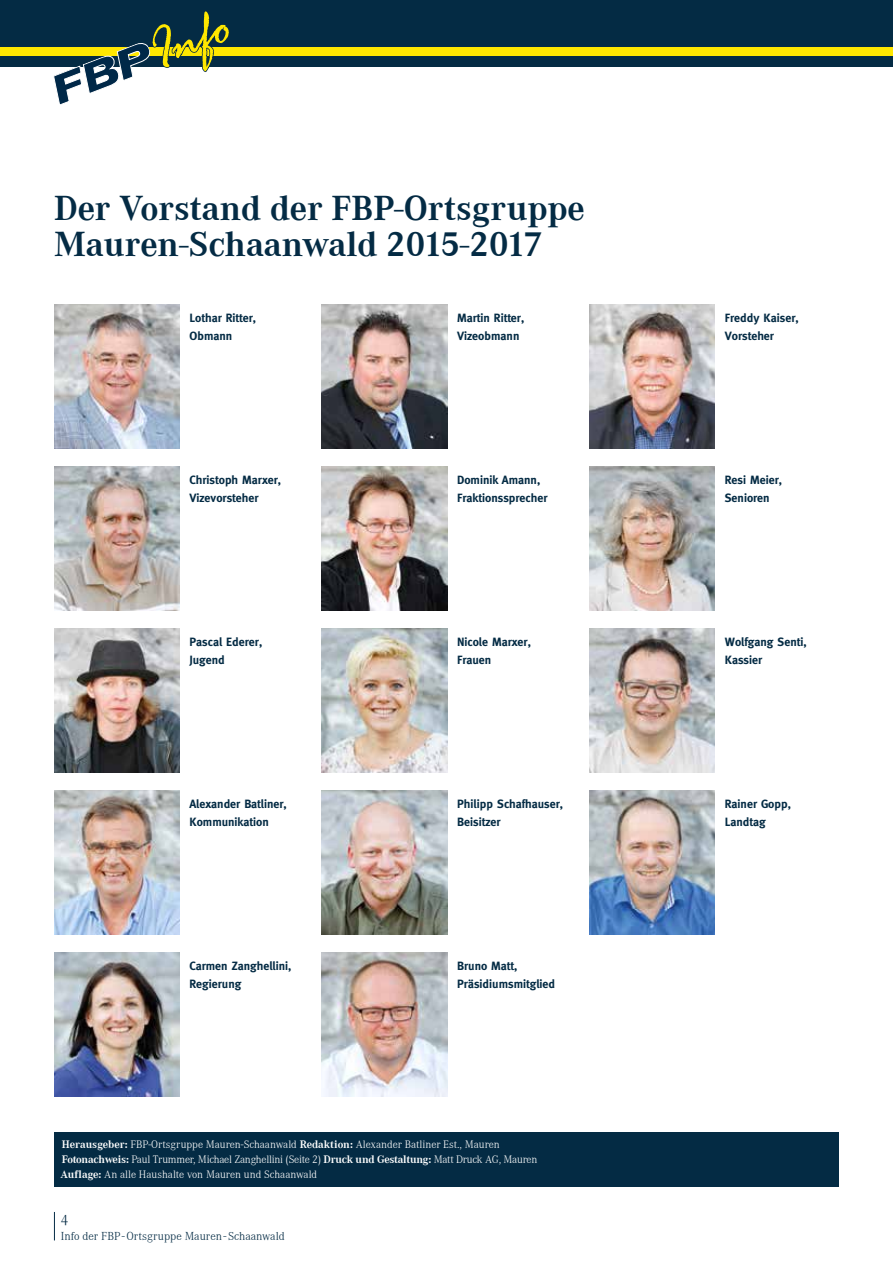
<style>
.page{position:relative;width:893px;height:1263px;background:#fff}
.page>*{position:absolute;margin:0;border:0;box-sizing:border-box;transform-origin:0 0}
.t1{font:italic 57px "Rage";color:#ffe700}
.t2{font:700 36px/36px "Corporate A";color:#042b44}
.t3{font:300 15px "Corporate A";color:#042b44}
.t4{font:700 12px/18px "Meta";color:#042b44}
.t5{font:300 12px "Corporate A";color:#042b44}
.t6{font:300 11.25px/15px "Corporate A";color:#fff}
.s1{font-weight:700}
</style>
<div class="page">
<div style="left:0;top:0;width:893px;height:67px;background:#042b44"></div>
<div style="left:0;top:47px;width:893px;height:8px;background:#ffe700"></div>
<svg style="left:54px;top:1212px;width:1px;height:28px"></svg>
<svg style="left:53px;top:43px;width:178px;height:62px"></svg>
<div style="left:54px;top:1132px;width:785px;height:54px;background:#042b44"></div>
<img style="left:54px;top:304px;width:125px;height:144px">
<img style="left:322px;top:304px;width:125px;height:144px">
<img style="left:589px;top:304px;width:126px;height:144px">
<img style="left:54px;top:466px;width:125px;height:144px">
<img style="left:322px;top:466px;width:125px;height:144px">
<img style="left:589px;top:466px;width:126px;height:144px">
<img style="left:54px;top:790px;width:125px;height:144px">
<img style="left:322px;top:790px;width:125px;height:144px">
<img style="left:589px;top:790px;width:126px;height:144px">
<img style="left:54px;top:628px;width:125px;height:144px">
<img style="left:322px;top:628px;width:125px;height:144px">
<img style="left:589px;top:628px;width:126px;height:144px">
<img style="left:54px;top:952px;width:125px;height:144px">
<img style="left:322px;top:952px;width:125px;height:144px">
<h1 class="t1" style="left:139px;top:24px;width:86px;rotate:-21deg">Info</h1>
<h2 class="t2" style="left:54px;top:191px;width:532px">Der Vorstand der FBP-Ortsgruppe<br>Mauren-Schaanwald 2015-2017</h2>
<p class="t4" style="left:189px;top:309px;width:68px">Lothar Ritter,<br>Obmann</p>
<p class="t4" style="left:457px;top:309px;width:69px">Martin Ritter,<br>Vizeobmann</p>
<p class="t4" style="left:725px;top:309px;width:75px">Freddy Kaiser,<br>Vorsteher</p>
<p class="t4" style="left:189px;top:471px;width:93px">Christoph Marxer,<br>Vizevorsteher</p>
<p class="t4" style="left:457px;top:471px;width:92px">Dominik Amann,<br>Fraktionssprecher</p>
<p class="t4" style="left:725px;top:471px;width:59px">Resi Meier,<br>Senioren</p>
<p class="t4" style="left:189px;top:633px;width:74px">Pascal Ederer,<br>Jugend</p>
<p class="t4" style="left:457px;top:633px;width:75px">Nicole Marxer,<br>Frauen</p>
<p class="t4" style="left:725px;top:633px;width:83px">Wolfgang Senti,<br>Kassier</p>
<p class="t4" style="left:189px;top:795px;width:99px">Alexander Batliner,<br>Kommunikation</p>
<p class="t4" style="left:457px;top:795px;width:108px">Philipp Schafhauser,<br>Beisitzer</p>
<p class="t4" style="left:725px;top:795px;width:68px">Rainer Gopp,<br>Landtag</p>
<p class="t4" style="left:189px;top:957px;width:103px">Carmen Zanghellini,<br>Regierung</p>
<p class="t4" style="left:457px;top:957px;width:100px">Bruno Matt,<br>Präsidiumsmitglied</p>
<p class="t6" style="left:60px;top:1137px;width:478px"><span class="s1">Herausgeber:</span> FBP-Ortsgruppe Mauren-Schaanwald <span class="s1">Redaktion:</span> Alexander Batliner Est., Mauren<br><span class="s1">Fotonachweis:</span> Paul Trummer, Michael Zanghellini (Seite 2) <span class="s1">Druck und Gestaltung:</span> Matt Druck AG, Mauren<br><span class="s1">Auflage:</span> An alle Haushalte von Mauren und Schaanwald</p>
<p class="t3" style="left:61px;top:1211px;width:9px">4</p>
<p class="t5" style="left:61px;top:1230px;width:225px">Info der FBP-Ortsgruppe Mauren-Schaanwald</p>
</div>
